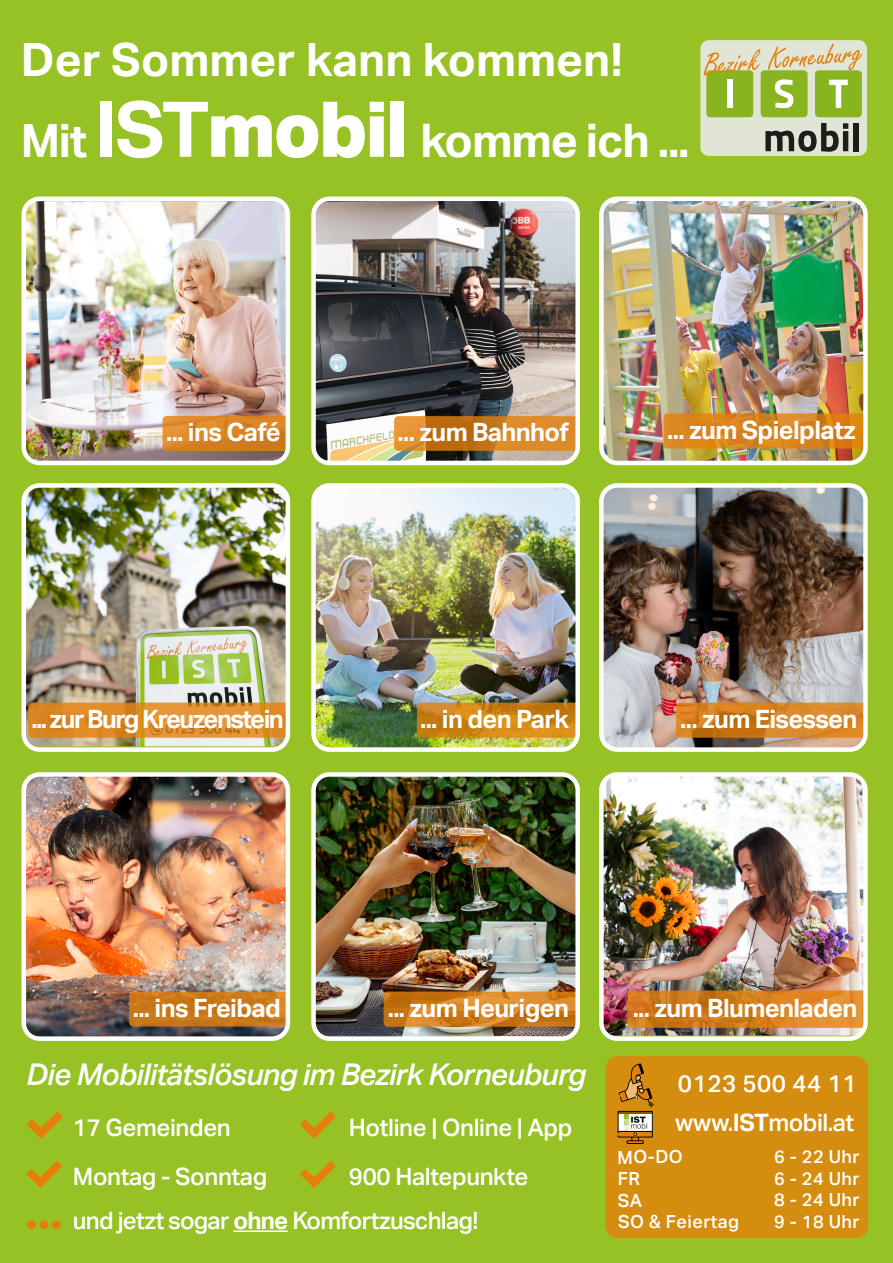
<style>
.page{position:relative;width:893px;height:1263px;background:#96c225}
.page>*{position:absolute;margin:0;border:0;box-sizing:border-box;transform-origin:0 0}
.t1{font:700 46.2px "Aktiv Grotesk";letter-spacing:-.025em;color:#fff}
.t2{font:700 45.9px "Aktiv Grotesk";color:#fff}
.t3{font:italic 500 30px "Aktiv Grotesk";letter-spacing:-.025em;color:#fff}
.t4{font:700 25.2px "Aktiv Grotesk";letter-spacing:-.025em;color:#fff}
.t5{font:700 25.2px "Aktiv Grotesk";letter-spacing:-.06em;color:#fff}
.t6{font:500 24px/49.3px "Aktiv Grotesk";letter-spacing:-.015em;color:#fff}
.t7{font:500 24px/39.3px "Aktiv Grotesk";letter-spacing:.015em;color:#fff}
.t8{font:500 18px/21.5px "Aktiv Grotesk";letter-spacing:.025em;color:#fff}
.s1{font-size:45.9px}
.s2{font-size:76.95px}
.s3{font-weight:800;font-size:76.95px}
.s4{font-weight:700}
</style>
<div class="page">
<div style="left:700px;top:40px;width:167px;height:116px;background:#e0e5d5;border-radius:9px"></div>
<div style="left:706px;top:70px;width:47px;height:47px;background:#87b41f;border-radius:4px"></div>
<div style="left:727px;top:80px;width:6px;height:28px;background:#fff"></div>
<div style="left:761px;top:70px;width:47px;height:47px;background:#87b41f;border-radius:4px"></div>
<svg style="left:775px;top:79px;width:18px;height:29px"></svg>
<div style="left:815px;top:70px;width:47px;height:47px;background:#87b41f;border-radius:4px"></div>
<svg style="left:829px;top:80px;width:19px;height:28px"></svg>
<svg style="left:765px;top:123px;width:83px;height:29px"></svg>
<div style="left:854px;top:123px;width:5px;height:28px;background:#1d1d1b"></div>
<svg style="left:704px;top:49px;width:56px;height:27px"></svg>
<svg style="left:768px;top:44px;width:94px;height:26px"></svg>
<div style="left:605px;top:1056px;width:263px;height:182px;background:#d48d0f;border-radius:13px"></div>
<svg style="left:618px;top:1063px;width:36px;height:81px"></svg>
<svg style="left:27px;top:1111px;width:36px;height:27px"></svg>
<svg style="left:26px;top:1161px;width:36px;height:27px"></svg>
<svg style="left:300px;top:1111px;width:36px;height:27px"></svg>
<svg style="left:300px;top:1161px;width:36px;height:27px"></svg>
<div style="left:27px;top:1220px;width:9px;height:9px;background:#e4800a;border-radius:50%"></div>
<div style="left:39px;top:1220px;width:9px;height:9px;background:#e4800a;border-radius:50%"></div>
<div style="left:52px;top:1220px;width:9px;height:9px;background:#e4800a;border-radius:50%"></div>
<hr style="left:233px;top:1230px;width:55px;height:2px;background:#fff">
<img style="left:604px;top:777px;width:259px;height:258px">
<svg style="left:627px;top:990px;width:236px;height:38px;background:#d38021"></svg>
<div style="left:599px;top:772px;width:269px;height:269px;border:4px solid #fff;border-radius:16px"></div>
<img style="left:316px;top:777px;width:259px;height:259px">
<svg style="left:384px;top:991px;width:191px;height:36px;background:#ce7e21"></svg>
<div style="left:311px;top:772px;width:269px;height:269px;border:4px solid #fff;border-radius:16px"></div>
<img style="left:26px;top:777px;width:259px;height:259px">
<svg style="left:129px;top:992px;width:156px;height:34px;background:#ca791b"></svg>
<div style="left:21px;top:772px;width:269px;height:269px;border:4px solid #fff;border-radius:16px"></div>
<img style="left:604px;top:488px;width:259px;height:259px">
<svg style="left:676px;top:702px;width:187px;height:36px;background:#d28124"></svg>
<div style="left:599px;top:483px;width:269px;height:269px;border:4px solid #fff;border-radius:16px"></div>
<img style="left:316px;top:488px;width:259px;height:259px">
<svg style="left:417px;top:702px;width:158px;height:36px;background:#cc8418"></svg>
<div style="left:311px;top:483px;width:269px;height:269px;border:4px solid #fff;border-radius:16px"></div>
<img style="left:26px;top:488px;width:259px;height:258px">
<svg style="left:28px;top:702px;width:257px;height:36px;background:#db8c2c"></svg>
<div style="left:21px;top:483px;width:269px;height:269px;border:4px solid #fff;border-radius:16px"></div>
<img style="left:604px;top:202px;width:259px;height:258px">
<svg style="left:663px;top:413px;width:200px;height:36px;background:#d7841e"></svg>
<div style="left:599px;top:197px;width:269px;height:268px;border:4px solid #fff;border-radius:16px"></div>
<img style="left:316px;top:202px;width:259px;height:258px">
<svg style="left:394px;top:416px;width:181px;height:35px;background:#d08022"></svg>
<div style="left:311px;top:197px;width:269px;height:268px;border:4px solid #fff;border-radius:16px"></div>
<img style="left:26px;top:202px;width:259px;height:258px">
<svg style="left:163px;top:416px;width:122px;height:35px;background:#d88425"></svg>
<div style="left:21px;top:197px;width:269px;height:268px;border:4px solid #fff;border-radius:16px"></div>
<h2 class="t2" style="left:21px;top:33px;width:603px">Der Sommer kann kommen!</h2>
<h1 class="t1" style="left:21px;top:114px;width:670px"><span class="s1">Mit</span> <span class="s2">IST</span><span class="s3">mobil</span> komme ich ...</h1>
<p class="t4" style="left:166px;top:418px;width:116px">... ins Café</p>
<p class="t4" style="left:398px;top:418px;width:173px">... zum Bahnhof</p>
<p class="t4" style="left:667px;top:415px;width:190px">... zum Spielplatz</p>
<p class="t5" style="left:31px;top:704px;width:254px">... zur Burg Kreuzenstein</p>
<p class="t4" style="left:420px;top:704px;width:151px">... in den Park</p>
<p class="t4" style="left:680px;top:704px;width:179px">... zum Eisessen</p>
<p class="t4" style="left:133px;top:993px;width:150px">... ins Freibad</p>
<p class="t4" style="left:388px;top:993px;width:183px">... zum Heurigen</p>
<p class="t4" style="left:633px;top:993px;width:226px">... zum Blumenladen</p>
<p class="t3" style="left:26px;top:1057px;width:561px">Die Mobilitätslösung im Bezirk Korneuburg</p>
<p class="t6" style="left:73px;top:1103px;width:196px">17 Gemeinden<br>Montag - Sonntag</p>
<p class="t6" style="left:349px;top:1103px;width:225px">Hotline | Online | App<br>900 Haltepunkte</p>
<p class="t6" style="left:73px;top:1196px;width:407px">und jetzt sogar <span class="s4">ohne</span> Komfortzuschlag!</p>
<p class="t7" style="left:675px;top:1064px;width:183px">0123 500 44 11 www.<span class="s4">IST</span>mobil.at</p>
<p class="t8" style="left:618px;top:1146px;width:124px">MO-DO<br>FR<br>SA<br>SO &amp; Feiertag</p>
<p class="t8" style="left:774px;top:1146px;width:87px;text-align:justify">6 - 22 Uhr 6 - 24 Uhr 8 - 24 Uhr 9 - 18 Uhr</p>
</div>
